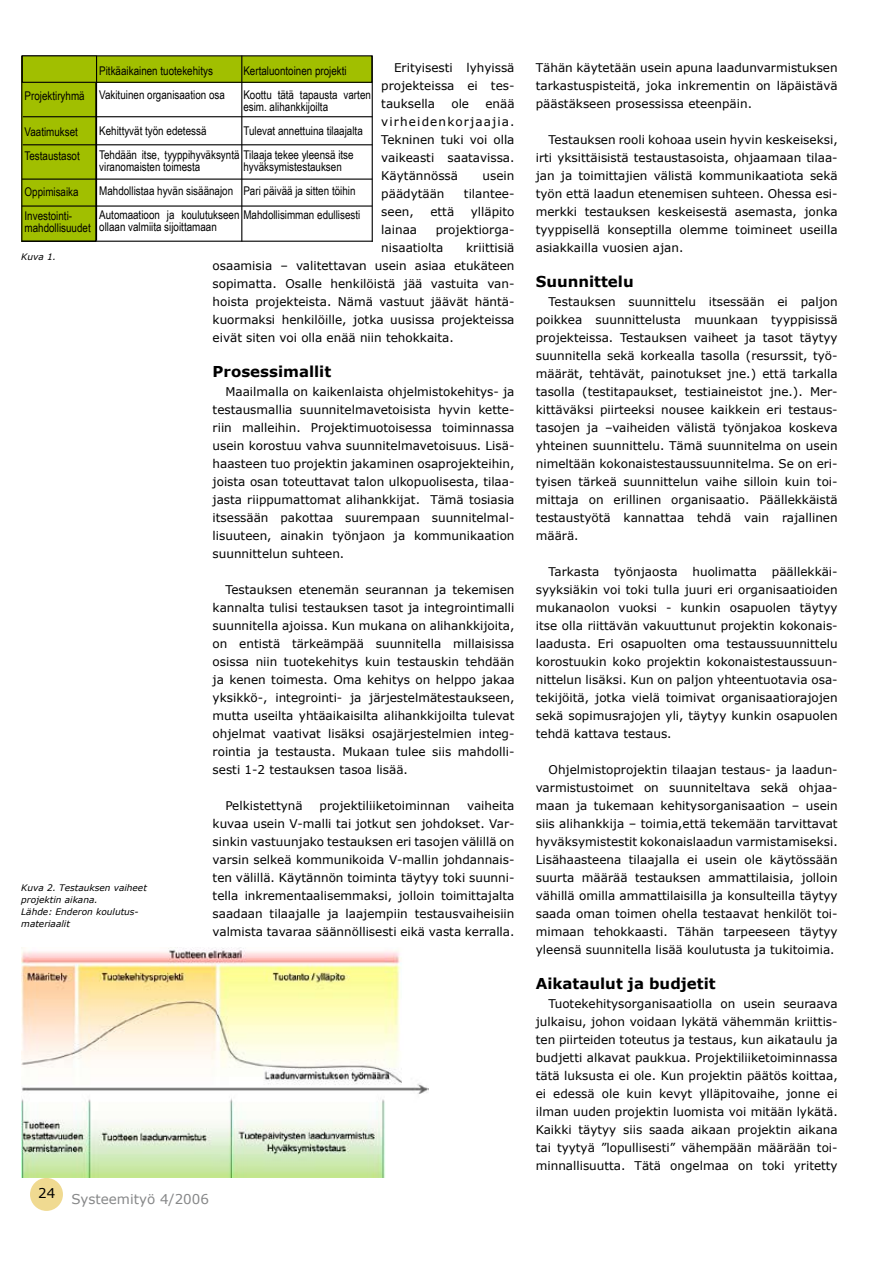
<style>
.page{position:relative;width:893px;height:1263px;background:#fff}
.page>*{position:absolute;margin:0;border:0;box-sizing:border-box;transform-origin:0 0}
.t1{font:700 15px "Verdana";color:#000}
.t2{font:13.5px "Verdana";color:#878889}
.t3{font:13.5px "Verdana";color:#000}
.t4{font:12px/18px "Verdana";color:#000;text-align:justify}
.t5{font:12px/24px "Arial Narrow";color:#000}
.t6{font:italic 9px/12px "Verdana";color:#000}
</style>
<div class="page">
<div style="left:30px;top:1178px;width:33px;height:33px;background:#f0da91;border-radius:50%"></div>
<img style="left:21px;top:947px;width:407px;height:230px">
<div style="left:22px;top:56px;width:74px;height:185px;background:#a1bf00"></div>
<div style="left:21px;top:56px;width:75px;height:186px;border:1px solid #000"></div>
<div style="left:22px;top:56px;width:350px;height:26px;background:#a1bf00"></div>
<div style="left:22px;top:55px;width:351px;height:28px;border:1px solid #000"></div>
<hr style="left:22px;top:241px;width:351px;height:1px;background:#000">
<hr style="left:23px;top:116px;width:349px;height:1px;background:#000">
<hr style="left:23px;top:144px;width:349px;height:1px;background:#000">
<hr style="left:22px;top:179px;width:350px;height:1px;background:#000">
<hr style="left:22px;top:205px;width:350px;height:2px;background:#000">
<hr style="left:372px;top:56px;width:1px;height:186px;background:#000">
<hr style="left:96px;top:56px;width:1px;height:185px;background:#000">
<hr style="left:241px;top:56px;width:1px;height:186px;background:#000">
<p class="t4" style="left:381px;top:58px;width:135px;text-indent:13px">Erityisesti lyhyissä projekteissa ei tes&shy;tauksella</p>
<p class="t5" style="left:99px;top:58px;width:127px">Pitkäaikainen tuotekehitys<br>Vakituinen organisaation osa</p>
<p class="t5" style="left:99px;top:118px;width:256px">Kehittyvät työn edetessä<br>Tehdään itse, tyyppihyväksyntä Tilaaja tekee yleensä itse</p>
<p class="t5" style="left:99px;top:154px;width:263px">viranomaisten toimesta<br>Mahdollistaa hyvän sisäänajon<br>Automaatioon ja koulutukseen Mahdollisimman edullisesti</p>
<p class="t5" style="left:99px;top:214px;width:119px">ollaan valmiita sijoittamaan</p>
<p class="t5" style="left:243px;top:58px;width:129px">Kertaluontoinen projekti<br>Koottu tätä tapausta varten</p>
<p class="t5" style="left:243px;top:94px;width:121px">esim. alihankkijoilta<br>Tulevat annettuina tilaajalta</p>
<p class="t5" style="left:243px;top:154px;width:114px">hyväksymistestauksen<br>Pari päivää ja sitten töihin</p>
<p class="t5" style="left:25px;top:83px;width:62px">Projektiryhmä</p>
<p class="t5" style="left:25px;top:119px;width:57px">Vaatimukset<br>Testaustasot</p>
<p class="t5" style="left:25px;top:179px;width:56px">Oppimisaika<br>Investointi-</p>
<p class="t5" style="left:25px;top:215px;width:68px">mahdollisuudet</p>
<p class="t4" style="left:451px;top:94px;width:19px">ole</p>
<p class="t4" style="left:381px;top:94px;width:135px;text-indent:104px">enää virheidenkorjaajia.<br>Tekninen tuki voi olla vaikeasti saatavissa.<br>Käytännössä</p>
<p class="t4" style="left:483px;top:166px;width:33px">usein</p>
<p class="t4" style="left:381px;top:184px;width:65px">päädytään</p>
<p class="t4" style="left:464px;top:184px;width:52px">tilantee-</p>
<p class="t4" style="left:381px;top:202px;width:34px">seen,</p>
<p class="t4" style="left:430px;top:202px;width:25px">että</p>
<p class="t4" style="left:471px;top:202px;width:45px">ylläpito</p>
<p class="t4" style="left:381px;top:220px;width:37px">lainaa</p>
<p class="t4" style="left:381px;top:220px;width:135px;text-indent:54px">projektiorga&shy;nisaatiolta</p>
<p class="t4" style="left:213px;top:238px;width:303px;text-indent:254px">kriittisiä osaamisia – valitettavan usein asiaa etukäteen sopimatta. Osalle henkilöistä jää vastuita van&shy;hoista projekteista. Nämä vastuut jäävät häntä&shy;kuormaksi henkilöille, jotka uusissa projekteissa eivät siten voi olla enää niin tehokkaita.</p>
<p class="t1" style="left:213px;top:361px;width:120px">Prosessimallit</p>
<p class="t4" style="left:213px;top:382px;width:303px;text-indent:13px">Maailmalla on kaikenlaista ohjelmistokehitys- ja testausmallia suunnitelmavetoisista hyvin kette&shy;riin malleihin. Projektimuotoisessa toiminnassa usein korostuu vahva suunnitelmavetoisuus. Lisä&shy;haasteen tuo projektin jakaminen osaprojekteihin, joista osan toteuttavat talon ulkopuolisesta, tilaa&shy;jasta riippumattomat alihankkijat. Tämä tosiasia itsessään pakottaa suurempaan suunnitelmal&shy;lisuuteen, ainakin työnjaon ja kommunikaation suunnittelun suhteen.</p>
<p class="t4" style="left:213px;top:580px;width:303px;text-indent:13px">Testauksen etenemän seurannan ja tekemisen kannalta tulisi testauksen tasot ja integrointimalli suunnitella ajoissa. Kun mukana on alihankkijoita, on entistä tärkeämpää suunnitella millaisissa osissa niin tuotekehitys kuin testauskin tehdään ja kenen toimesta. Oma kehitys on helppo jakaa yksikkö-, integrointi- ja järjestelmätestaukseen, mutta useilta yhtäaikaisilta alihankkijoilta tulevat ohjelmat vaativat lisäksi osajärjestelmien integ&shy;rointia ja testausta. Mukaan tulee siis mahdolli&shy;sesti 1-2 testauksen tasoa lisää.</p>
<p class="t4" style="left:225px;top:796px;width:79px">Pelkistettynä</p>
<p class="t4" style="left:320px;top:796px;width:132px">projektiliiketoiminnan</p>
<p class="t6" style="left:21px;top:250px;width:36px">Kuva 1.</p>
<p class="t4" style="left:213px;top:796px;width:303px;text-indent:255px">vaiheita kuvaa usein V-malli tai jotkut sen johdokset. Var&shy;sinkin vastuunjako testauksen eri tasojen välillä on varsin selkeä kommunikoida V-mallin johdannais&shy;ten välillä. Käytännön toiminta täytyy toki suunni&shy;tella inkrementaalisemmaksi, jolloin toimittajalta saadaan tilaajalle ja laajempiin testausvaiheisiin valmista tavaraa säännöllisesti eikä vasta kerralla.</p>
<p class="t6" style="left:21px;top:882px;width:127px">Kuva 2. Testauksen vaiheet projektin aikana.<br>Lähde: Enderon koulutus&shy;materiaalit</p>
<p class="t3" style="left:38px;top:1185px;width:19px">24</p>
<p class="t2" style="left:72px;top:1191px;width:139px">Systeemityö 4/2006</p>
<p class="t4" style="left:536px;top:58px;width:303px">Tähän käytetään usein apuna laadunvarmistuksen tarkastuspisteitä, joka inkrementin on läpäistävä päästäkseen prosessissa eteenpäin.</p>
<p class="t4" style="left:536px;top:130px;width:303px;text-indent:13px">Testauksen rooli kohoaa usein hyvin keskeiseksi, irti yksittäisistä testaustasoista, ohjaamaan tilaa&shy;jan ja toimittajien välistä kommunikaatiota sekä työn että laadun etenemisen suhteen. Ohessa esi&shy;merkki testauksen keskeisestä asemasta, jonka tyyppisellä konseptilla olemme toimineet useilla asiakkailla vuosien ajan.</p>
<p class="t1" style="left:536px;top:271px;width:99px">Suunnittelu</p>
<p class="t4" style="left:536px;top:292px;width:303px;text-indent:13px">Testauksen suunnittelu itsessään ei paljon poikkea suunnittelusta muunkaan tyyppisissä projekteissa. Testauksen vaiheet ja tasot täytyy suunnitella sekä korkealla tasolla (resurssit, työ&shy;määrät, tehtävät, painotukset jne.) että tarkalla tasolla (testitapaukset, testiaineistot jne.). Mer&shy;kittäväksi piirteeksi nousee kaikkein eri testaus&shy;tasojen ja –vaiheiden välistä työnjakoa koskeva yhteinen suunnittelu. Tämä suunnitelma on usein nimeltään kokonaistestaussuunnitelma. Se on eri&shy;tyisen tärkeä suunnittelun vaihe silloin kuin toi&shy;mittaja on erillinen organisaatio. Päällekkäistä testaustyötä kannattaa tehdä vain rajallinen määrä.</p>
<p class="t4" style="left:536px;top:562px;width:303px;text-indent:13px">Tarkasta työnjaosta huolimatta päällekkäi&shy;syyksiäkin voi toki tulla juuri eri organisaatioiden mukanaolon vuoksi - kunkin osapuolen täytyy itse olla riittävän vakuuttunut projektin kokonais&shy;laadusta. Eri osapuolten oma testaussuunnittelu korostuukin koko projektin kokonaistestaussuun&shy;nittelun lisäksi. Kun on paljon yhteentuotavia osa&shy;tekijöitä, jotka vielä toimivat organisaatiorajojen sekä sopimusrajojen yli, täytyy kunkin osapuolen tehdä kattava testaus.</p>
<p class="t4" style="left:536px;top:760px;width:303px;text-indent:13px">Ohjelmistoprojektin tilaajan testaus- ja laadun&shy;varmistustoimet on suunniteltava sekä ohjaa&shy;maan ja tukemaan kehitysorganisaation – usein siis alihankkija – toimia,että tekemään tarvittavat hyväksymistestit kokonaislaadun varmistamiseksi.<br>Lisähaasteena tilaajalla ei usein ole käytössään suurta määrää testauksen ammattilaisia, jolloin vähillä omilla ammattilaisilla ja konsulteilla täytyy saada oman toimen ohella testaavat henkilöt toi&shy;mimaan tehokkaasti. Tähän tarpeeseen täytyy yleensä suunnitella lisää koulutusta ja tukitoimia.</p>
<p class="t1" style="left:536px;top:973px;width:181px">Aikataulut ja budjetit</p>
<p class="t4" style="left:536px;top:994px;width:303px;text-indent:13px">Tuotekehitysorganisaatiolla on usein seuraava julkaisu, johon voidaan lykätä vähemmän kriittis&shy;ten piirteiden toteutus ja testaus, kun aikataulu ja budjetti alkavat paukkua. Projektiliiketoiminnassa tätä luksusta ei ole. Kun projektin päätös koittaa, ei edessä ole kuin kevyt ylläpitovaihe, jonne ei ilman uuden projektin luomista voi mitään lykätä.<br>Kaikki täytyy siis saada aikaan projektin aikana tai tyytyä ”lopullisesti” vähempään määrään toi&shy;minnallisuutta. Tätä ongelmaa on toki yritetty</p>
</div>
